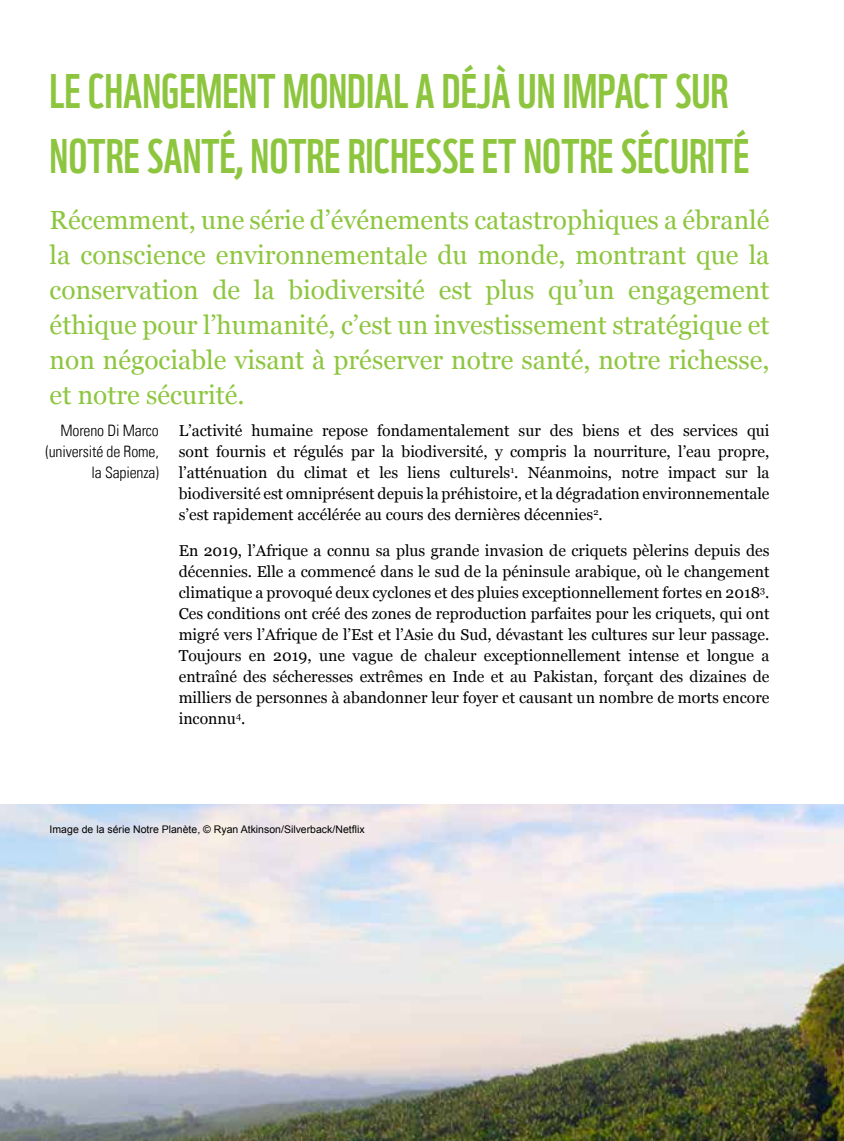
<style>
.page{position:relative;width:844px;height:1141px;background:#fff}
.page>*{position:absolute;margin:0;border:0;box-sizing:border-box;transform-origin:0 0}
.t1{font:47.25px/64.8px "WWF";color:#8dc63e}
.t2{font:26.25px/35px "Georgia";color:#8dc63e;text-align:justify}
.t3{font:15.75px/21px "Georgia";color:#000;text-align:justify}
.t4{font:300 condensed 15.75px/21px "Univers LT";letter-spacing:-.01em;color:#000;text-align:right}
.t5{font:10.5px "Arial";color:#000}
</style>
<div class="page">
<img style="left:0;top:804px;width:843px;height:337px">
<h1 class="t1" style="left:50px;top:55px;width:701px">LE CHANGEMENT MONDIAL A DÉJÀ UN IMPACT SUR<br>NOTRE SANTÉ, NOTRE RICHESSE ET NOTRE SÉCURITÉ</h1>
<p class="t2" style="left:50px;top:203px;width:721px">Récemment, une série d’événements catastrophiques a ébranlé la conscience environnementale du monde, montrant que la conservation de la biodiversité est plus qu’un engagement éthique pour l’humanité, c’est un investissement stratégique et non négociable visant à préserver notre santé, notre richesse, et notre sécurité.</p>
<p class="t4" style="left:45px;top:420px;width:115px">Moreno Di Marco (université de Rome, la Sapienza)</p>
<p class="t3" style="left:179px;top:421px;width:592px">L’activité humaine repose fondamentalement sur des biens et des services qui sont fournis et régulés par la biodiversité, y compris la nourriture, l’eau propre, l’atténuation du climat et les liens culturels<sup>1</sup>. Néanmoins, notre impact sur la biodiversité est omniprésent depuis la préhistoire, et la dégradation environnementale s’est rapidement accélérée au cours des dernières décennies<sup>2</sup>.</p>
<p class="t3" style="left:179px;top:541px;width:592px">En 2019, l’Afrique a connu sa plus grande invasion de criquets pèlerins depuis des décennies. Elle a commencé dans le sud de la péninsule arabique, où le changement climatique a provoqué deux cyclones et des pluies exceptionnellement fortes en 2018<sup>3</sup>.<br>Ces conditions ont créé des zones de reproduction parfaites pour les criquets, qui ont migré vers l’Afrique de l’Est et l’Asie du Sud, dévastant les cultures sur leur passage.<br>Toujours en 2019, une vague de chaleur exceptionnellement intense et longue a entraîné des sécheresses extrêmes en Inde et au Pakistan, forçant des dizaines de milliers de personnes à abandonner leur foyer et causant un nombre de morts encore inconnu<sup>4</sup>.</p>
<p class="t5" style="left:50px;top:822px;width:316px">Image de la série Notre Planète, © Ryan Atkinson/Silverback/Netflix</p>
</div>
